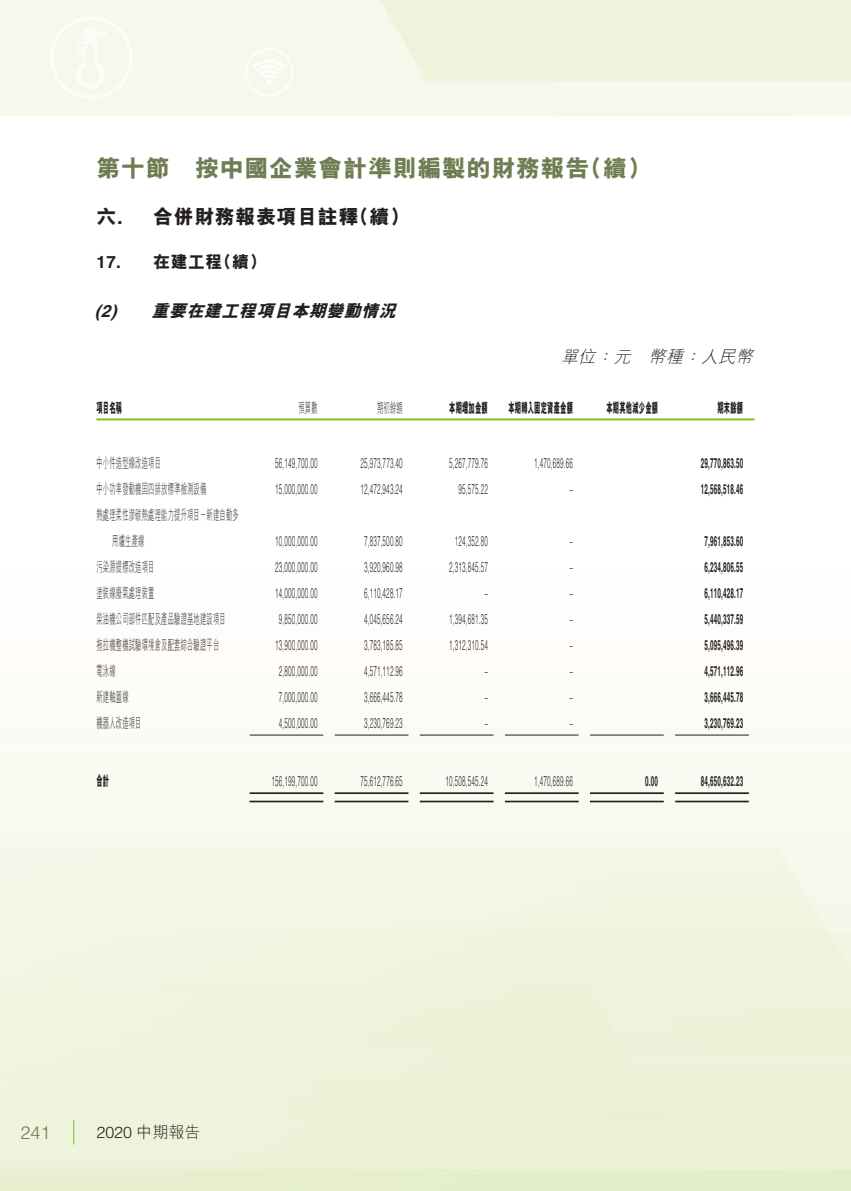
<style>
.page{position:relative;width:851px;height:1191px;background:#fff}
.page>*{position:absolute;margin:0;border:0;box-sizing:border-box;transform-origin:0 0}
.t1{font:800 24px "M Hei HK";letter-spacing:.03em;color:#707c52}
.t2{font:800 20px "M Hei HK";letter-spacing:.03em;color:#231f20}
.t3{font:300 18px "Helvetica LT Std";color:#707c52}
.t4{font:italic 800 17px "M Hei HK";color:#231f20}
.t5{font:italic 300 17px "M Hei HK";color:#231f20}
.t6{font:800 17px "M Hei HK";color:#231f20}
.t7{font:700 17px "Helvetica LT Std";color:#231f20}
.t8{font:italic 700 17px "Helvetica LT Std";color:#231f20}
.t9{font:300 16px "Helvetica LT Std";color:#231f20}
.t10{font:300 14px "Helvetica LT Std";letter-spacing:.03em;color:#231f20;scale:.45 1}
.t11{font:700 14px "Helvetica LT Std";letter-spacing:.03em;color:#231f20;scale:.45 1}
.t12{font:300 14px/26px "M Hei HK";letter-spacing:.03em;color:#231f20;scale:.45 1}
.t13{font:800 14px "M Hei HK";letter-spacing:.03em;color:#231f20;scale:.45 1}
.s1{font-family:"Helvetica LT Std";font-weight:700}
.s2{font-family:"M Hei HK"}
</style>
<div class="page">
<img style="left:0;top:0;width:850px;height:1191px">
<svg style="left:73px;top:1120px;width:1px;height:24px"></svg>
<hr style="left:96px;top:418px;width:148px;height:2px;background:#82bb27">
<hr style="left:244px;top:418px;width:85px;height:2px;background:#82bb27">
<hr style="left:329px;top:418px;width:85px;height:2px;background:#82bb27">
<hr style="left:414px;top:418px;width:85px;height:2px;background:#82bb27">
<hr style="left:499px;top:418px;width:85px;height:2px;background:#82bb27">
<hr style="left:584px;top:418px;width:85px;height:2px;background:#82bb27">
<hr style="left:669px;top:418px;width:85px;height:2px;background:#82bb27">
<hr style="left:249px;top:734px;width:74px;height:1px;background:#231f20">
<hr style="left:334px;top:734px;width:74px;height:1px;background:#231f20">
<hr style="left:420px;top:734px;width:73px;height:1px;background:#231f20">
<hr style="left:505px;top:734px;width:73px;height:1px;background:#231f20">
<hr style="left:590px;top:734px;width:73px;height:1px;background:#231f20">
<hr style="left:675px;top:734px;width:73px;height:1px;background:#231f20">
<hr style="left:249px;top:792px;width:74px;height:2px;background:#231f20">
<hr style="left:249px;top:800px;width:74px;height:2px;background:#231f20">
<hr style="left:334px;top:792px;width:74px;height:2px;background:#231f20">
<hr style="left:334px;top:800px;width:74px;height:2px;background:#231f20">
<hr style="left:420px;top:792px;width:73px;height:2px;background:#231f20">
<hr style="left:420px;top:800px;width:73px;height:2px;background:#231f20">
<hr style="left:505px;top:792px;width:73px;height:2px;background:#231f20">
<hr style="left:505px;top:800px;width:73px;height:2px;background:#231f20">
<hr style="left:590px;top:792px;width:73px;height:2px;background:#231f20">
<hr style="left:590px;top:800px;width:73px;height:2px;background:#231f20">
<hr style="left:675px;top:792px;width:73px;height:2px;background:#231f20">
<hr style="left:675px;top:800px;width:73px;height:2px;background:#231f20">
<h1 class="t1" style="left:96px;top:156px;width:75px">第十節</h1>
<h1 class="t1" style="left:195px;top:156px;width:396px">按中國企業會計準則編製的財務報告</h1>
<h1 class="t1" style="left:578px;top:156px;width:74px">（續(</h1>
<h2 class="t2" style="left:96px;top:207px;width:28px">六<span class="s1">.</span></h2>
<h2 class="t2" style="left:349px;top:207px;width:62px">（續(</h2>
<h2 class="t2" style="left:153px;top:207px;width:207px">合併財務報表項目註釋</h2>
<p class="t7" style="left:96px;top:252px;width:26px">17.</p>
<p class="t6" style="left:215px;top:253px;width:53px">（續(</p>
<p class="t6" style="left:153px;top:253px;width:71px">在建工程</p>
<p class="t8" style="left:95px;top:301px;width:23px">2(</p>
<p class="t8" style="left:111px;top:301px;width:13px">)</p>
<p class="t4" style="left:151px;top:302px;width:250px">重要在建工程項目本期變動情況</p>
<p class="t5" style="left:561px;top:348px;width:40px">單位</p>
<p class="t5" style="left:613px;top:348px;width:23px">元</p>
<p class="t5" style="left:596px;top:348px;width:23px">：</p>
<p class="t5" style="left:648px;top:348px;width:40px">幣種</p>
<p class="t5" style="left:700px;top:348px;width:58px">人民幣</p>
<p class="t5" style="left:683px;top:348px;width:23px">：</p>
<p class="t13" style="left:96px;top:400px;width:59px">項目名稱</p>
<p class="t12" style="left:298px;top:394px;width:44px">預算數</p>
<p class="t12" style="left:377px;top:394px;width:59px">期初餘額</p>
<p class="t13" style="left:449px;top:400px;width:87px">本期增加金額</p>
<p class="t13" style="left:508px;top:400px;width:145px">本期轉入固定資產金額</p>
<p class="t13" style="left:606px;top:400px;width:116px">本期其他減少金額</p>
<p class="t13" style="left:717px;top:400px;width:59px">期末餘額</p>
<p class="t12" style="left:96px;top:449px;width:145px">中小件造型線改造項目</p>
<p class="t10" style="left:275px;top:454px;width:96px">56,149,700.00</p>
<p class="t10" style="left:360px;top:454px;width:96px">25,973,773.40</p>
<p class="t10" style="left:449px;top:454px;width:88px">5,267,779.76</p>
<p class="t10" style="left:534px;top:454px;width:88px">1,470,689.66</p>
<p class="t11" style="left:700px;top:454px;width:96px">29,770,863.50</p>
<p class="t12" style="left:96px;top:475px;width:318px">中小功率發動機囯四排放標準檢測設備<br>熱處理柔性滲碳熱處理能力提升項目－新建自動多</p>
<p class="t10" style="left:275px;top:480px;width:96px">15,000,000.00</p>
<p class="t10" style="left:360px;top:480px;width:96px">12,472,943.24</p>
<p class="t10" style="left:458px;top:480px;width:67px">95,575.22</p>
<p class="t10" style="left:569px;top:480px;width:9px">–</p>
<p class="t11" style="left:700px;top:480px;width:96px">12,568,518.46</p>
<p class="t12" style="left:112px;top:527px;width:73px">用爐生產線</p>
<p class="t10" style="left:275px;top:532px;width:96px">10,000,000.00</p>
<p class="t10" style="left:364px;top:532px;width:88px">7,837,500.80</p>
<p class="t10" style="left:454px;top:532px;width:75px">124,352.80</p>
<p class="t10" style="left:569px;top:532px;width:9px">–</p>
<p class="t11" style="left:704px;top:532px;width:88px">7,961,853.60</p>
<p class="t12" style="left:96px;top:553px;width:131px">污染源提標改造項目</p>
<p class="t10" style="left:275px;top:558px;width:96px">23,000,000.00</p>
<p class="t10" style="left:364px;top:558px;width:88px">3,920,960.98</p>
<p class="t10" style="left:449px;top:558px;width:88px">2,313,845.57</p>
<p class="t10" style="left:569px;top:558px;width:9px">–</p>
<p class="t11" style="left:704px;top:558px;width:88px">6,234,806.55</p>
<p class="t12" style="left:96px;top:579px;width:131px">塗裝線廢氣處理裝置</p>
<p class="t10" style="left:275px;top:584px;width:96px">14,000,000.00</p>
<p class="t10" style="left:364px;top:584px;width:88px">6,110,428.17</p>
<p class="t10" style="left:484px;top:584px;width:8px">–</p>
<p class="t10" style="left:569px;top:584px;width:9px">–</p>
<p class="t11" style="left:704px;top:584px;width:88px">6,110,428.17</p>
<p class="t12" style="left:96px;top:605px;width:289px">柴油機公司部件匹配及產品驗證基地建設項目</p>
<p class="t10" style="left:279px;top:610px;width:88px">9,850,000.00</p>
<p class="t10" style="left:364px;top:610px;width:88px">4,045,656.24</p>
<p class="t10" style="left:449px;top:610px;width:88px">1,394,681.35</p>
<p class="t10" style="left:569px;top:610px;width:9px">–</p>
<p class="t11" style="left:704px;top:610px;width:88px">5,440,337.59</p>
<p class="t12" style="left:96px;top:631px;width:275px">拖拉機整機試驗環境倉及配套綜合驗證平台</p>
<p class="t10" style="left:275px;top:636px;width:96px">13,900,000.00</p>
<p class="t10" style="left:364px;top:636px;width:88px">3,783,185.85</p>
<p class="t10" style="left:449px;top:636px;width:88px">1,312,310.54</p>
<p class="t10" style="left:569px;top:636px;width:9px">–</p>
<p class="t11" style="left:704px;top:636px;width:88px">5,095,496.39</p>
<p class="t12" style="left:96px;top:657px;width:44px">電泳線</p>
<p class="t10" style="left:279px;top:662px;width:88px">2,800,000.00</p>
<p class="t10" style="left:364px;top:662px;width:88px">4,571,112.96</p>
<p class="t10" style="left:484px;top:662px;width:8px">–</p>
<p class="t10" style="left:569px;top:662px;width:9px">–</p>
<p class="t11" style="left:704px;top:662px;width:88px">4,571,112.96</p>
<p class="t12" style="left:96px;top:683px;width:73px">新建軸蓋線</p>
<p class="t10" style="left:279px;top:688px;width:88px">7,000,000.00</p>
<p class="t10" style="left:364px;top:688px;width:88px">3,666,445.78</p>
<p class="t10" style="left:484px;top:688px;width:8px">–</p>
<p class="t10" style="left:569px;top:688px;width:9px">–</p>
<p class="t11" style="left:704px;top:688px;width:88px">3,666,445.78</p>
<p class="t12" style="left:96px;top:709px;width:102px">機器人改造項目</p>
<p class="t10" style="left:279px;top:714px;width:88px">4,500,000.00</p>
<p class="t10" style="left:364px;top:714px;width:88px">3,230,769.23</p>
<p class="t10" style="left:484px;top:714px;width:8px">–</p>
<p class="t10" style="left:569px;top:714px;width:9px">–</p>
<p class="t11" style="left:704px;top:714px;width:88px">3,230,769.23</p>
<p class="t13" style="left:96px;top:773px;width:30px">合計</p>
<p class="t10" style="left:271px;top:772px;width:104px">156,199,700.00</p>
<p class="t10" style="left:360px;top:772px;width:96px">75,612,776.65</p>
<p class="t10" style="left:445px;top:772px;width:96px">10,508,545.24</p>
<p class="t10" style="left:534px;top:772px;width:88px">1,470,689.66</p>
<p class="t11" style="left:645px;top:772px;width:30px">0.00</p>
<p class="t11" style="left:700px;top:772px;width:96px">84,650,632.23</p>
<p class="t3" style="left:21px;top:1121px;width:32px">241</p>
<p class="t9" style="left:96px;top:1122px;width:106px">2020 <span class="s2">中期報告</span></p>
</div>
